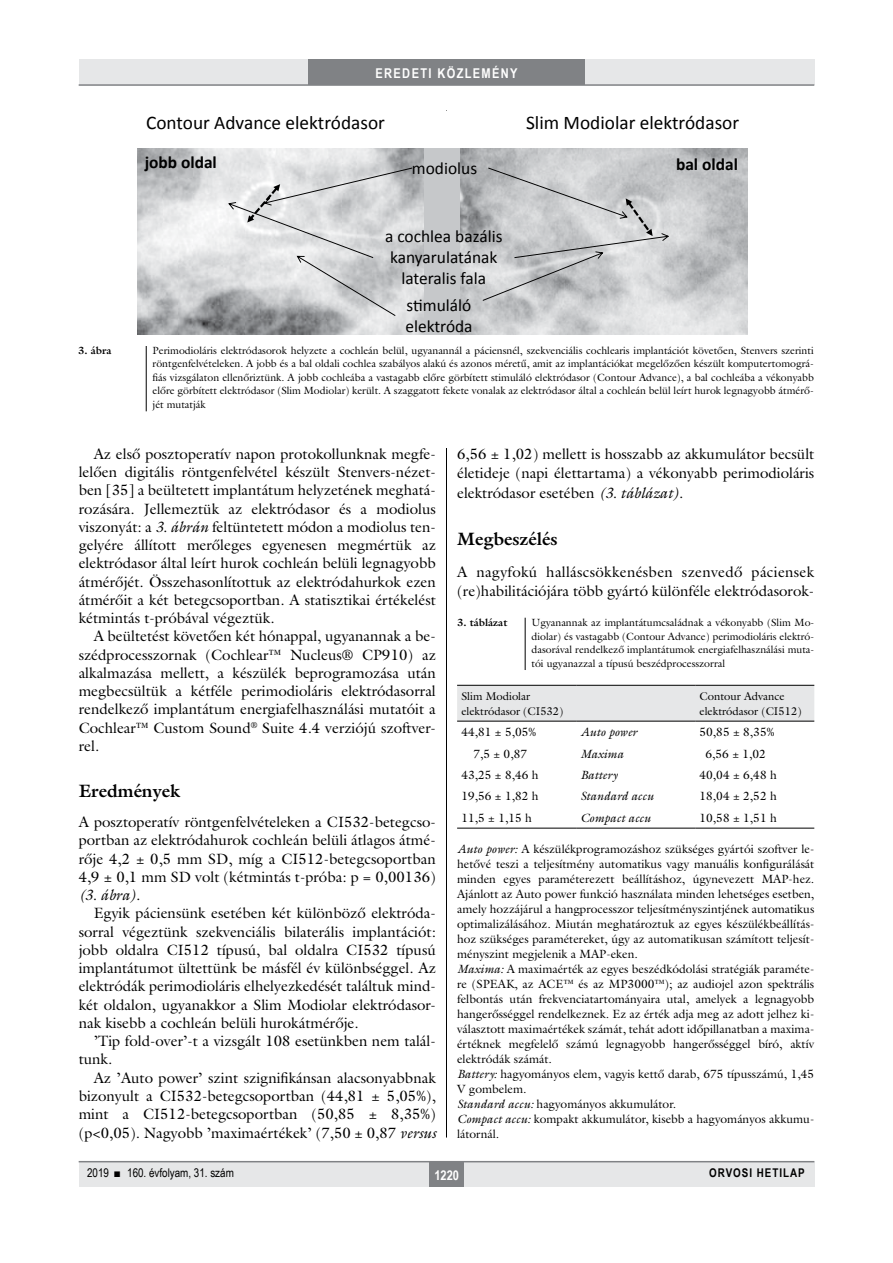
<style>
.page{position:relative;width:893px;height:1263px;background:#fff}
.page>*{position:absolute;margin:0;border:0;box-sizing:border-box;transform-origin:0 0}
.t1{font:19.35px "Calibri";color:#000}
.alcimbold{font:700 18px "Galliard Reg";color:#000}
.t2{font:17.4px/20.9px "Calibri";color:#000}
.t3{font:700 17.4px "Calibri";color:#000}
.Body_Text{font:15px/18.3px "Galliard Reg";color:#000;text-align:justify}
.Body_tompa{font:15px/18.3px "Galliard Reg";color:#000;text-align:justify}
.t4{font:700 13.5px "Arial Narrow";letter-spacing:.1em;color:#fff}
.tompa_8_10{font:12px/15px "Galliard Reg";color:#000;text-align:justify}
.tabla{font:12px "Galliard Reg";color:#000}
.tabla-2{font:italic 12px "Galliard Reg";color:#000}
.t5{font:12px "Arial Narrow";color:#000}
.t6{font:700 12px "Arial Narrow";letter-spacing:.08em;color:#000}
.tablafej{font:11.25px/15px "Galliard Reg";color:#000}
.kepalairas2{font:10.5px/13.5px "Galliard Reg";color:#000;text-align:justify}
.kepalairas1{font:700 10.5px "Galliard Reg";color:#000}
.s1{font-style:italic}
</style>
<div class="page">
<div style="left:79px;top:1161px;width:735px;height:25px;background:#e6e7e8"></div>
<hr style="left:79px;top:1161px;width:735px;height:1px;background:#808285">
<div style="left:430px;top:1161px;width:34px;height:25px;background:#808285"></div>
<div style="left:79px;top:60px;width:735px;height:25px;background:#e6e7e8"></div>
<div style="left:308px;top:60px;width:277px;height:25px;background:#808285"></div>
<hr style="left:79px;top:84px;width:735px;height:2px;background:#808285">
<hr style="left:446px;top:111px;width:1px;height:1026px;background:#000">
<div style="left:78px;top:345px;width:736px;height:103px;background:#fff"></div>
<hr style="left:146px;top:345px;width:1px;height:66px;background:#000">
<div style="left:78px;top:111px;width:736px;height:234px;background:#fff"></div>
<div style="left:423px;top:148px;width:38px;height:186px;background:#c6c8ca"></div>
<img style="left:138px;top:149px;width:285px;height:185px">
<img style="left:461px;top:149px;width:287px;height:186px">
<svg style="left:228px;top:168px;width:184px;height:148px;background:#d1d2d4"></svg>
<svg style="left:483px;top:168px;width:186px;height:133px;background:#c6c7c9"></svg>
<hr style="left:525px;top:618px;width:1px;height:52px;background:#000">
<div style="left:457px;top:686px;width:357px;height:35px;background:#e6e7e8"></div>
<hr style="left:457px;top:685px;width:119px;height:1px;background:#000">
<hr style="left:576px;top:685px;width:119px;height:1px;background:#000">
<hr style="left:695px;top:685px;width:119px;height:1px;background:#000">
<hr style="left:457px;top:721px;width:119px;height:1px;background:#000">
<hr style="left:576px;top:721px;width:119px;height:1px;background:#000">
<hr style="left:695px;top:721px;width:119px;height:1px;background:#000">
<hr style="left:457px;top:828px;width:119px;height:1px;background:#000">
<hr style="left:576px;top:828px;width:119px;height:1px;background:#000">
<hr style="left:695px;top:828px;width:119px;height:1px;background:#000">
<p class="t4" style="left:375px;top:63px;width:144px">EREDETI KÖZLEMÉNY</p>
<p class="t1" style="left:146px;top:110px;width:240px">Contour Advance elektródasor</p>
<p class="t1" style="left:526px;top:110px;width:214px">Slim Modiolar elektródasor</p>
<p class="t3" style="left:145px;top:151px;width:74px">jobb oldal</p>
<p class="t2" style="left:412px;top:158px;width:67px">modiolus</p>
<p class="t3" style="left:676px;top:153px;width:63px">bal oldal</p>
<p class="t2" style="left:385px;top:226px;width:119px;text-align:center">a cochlea bazális kanyarulatának lateralis fala</p>
<p class="t2" style="left:405px;top:295px;width:69px">stimuláló elektróda</p>
<p class="kepalairas1" style="left:78px;top:344px;width:35px">3. ábra</p>
<p class="kepalairas2" style="left:153px;top:343px;width:663px">Perimodioláris elektródasorok helyzete a cochleán belül, ugyanannál a páciensnél, szekvenciális cochlearis implantációt követően, Stenvers szerinti röntgenfelvételeken. A jobb és a bal oldali cochlea szabályos alakú és azonos méretű, amit az implantációkat megelőzően készült komputertomográ&shy;fiás vizsgálaton ellenőriztünk. A jobb cochleába a vastagabb előre görbített stimuláló elektródasor (Contour Advance), a bal cochleába a vékonyabb előre görbített elektródasor (Slim Modiolar) került. A szaggatott fekete vonalak az elektródasor által a cochleán belül leírt hurok legnagyobb átmérő&shy;jét mutatják</p>
<p class="Body_Text" style="left:79px;top:444px;width:359px;text-indent:15px">Az első posztoperatív napon protokollunknak megfe&shy;lelően digitális röntgenfelvétel készült Stenvers-nézet&shy;ben [35] a beültetett implantátum helyzetének meghatá&shy;rozására. Jellemeztük az elektródasor és a modiolus viszonyát: a <span class="s1">3. ábrán</span> feltüntetett módon a modiolus ten&shy;gelyére állított merőleges egyenesen megmértük az elektródasor által leírt hurok cochleán belüli legnagyobb átmérőjét. Összehasonlítottuk az elektródahurkok ezen átmérőit a két betegcsoportban. A statisztikai értékelést kétmintás t-próbával végeztük.</p>
<p class="Body_Text" style="left:79px;top:627px;width:359px;text-indent:15px">A beültetést követően két hónappal, ugyanannak a be&shy;szédprocesszornak (Cochlear™ Nucleus® CP910) az alkalmazása mellett, a készülék beprogramozása után megbecsültük a kétféle perimodioláris elektródasorral rendelkező implantátum energiafelhasználási mutatóit a Cochlear™ Custom Sound<sup>®</sup> Suite 4.4 verziójú szoftver&shy;rel.</p>
<p class="alcimbold" style="left:79px;top:779px;width:103px">Eredmények</p>
<p class="Body_tompa" style="left:79px;top:813px;width:359px">A posztoperatív röntgenfelvételeken a CI532-betegcso&shy;portban az elektródahurok cochleán belüli átlagos átmé&shy;rője 4,2 ± 0,5 mm SD, míg a CI512-betegcsoportban 4,9 ± 0,1 mm SD volt (kétmintás t-próba: p = 0,00136) <span class="s1">(3. ábra).</span></p>
<p class="Body_Text" style="left:79px;top:904px;width:359px;text-indent:15px">Egyik páciensünk esetében két különböző elektróda&shy;sorral végeztünk szekvenciális bilaterális implantációt: jobb oldalra CI512 típusú, bal oldalra CI532 típusú implantátumot ültettünk be másfél év különbséggel. Az elektródák perimodioláris elhelyezkedését találtuk mind&shy;két oldalon, ugyanakkor a Slim Modiolar elektródasor&shy;nak kisebb a cochleán belüli hurokátmérője.</p>
<p class="Body_Text" style="left:79px;top:1032px;width:359px;text-indent:15px">’Tip fold-over’-t a vizsgált 108 esetünkben nem talál&shy;tunk.</p>
<p class="Body_Text" style="left:79px;top:1068px;width:359px;text-indent:15px">Az ’Auto power’ szint szignifikánsan alacsonyabbnak bizonyult a CI532-betegcsoportban (44,81 ± 5,05%), mint a CI512-betegcsoportban (50,85 ± 8,35%) (p&lt;0,05). Nagyobb ’maximaértékek’ (7,50 ± 0,87 <span class="s1">versus</span></p>
<p class="Body_Text" style="left:457px;top:444px;width:359px;line-height:19.5px">6,56 ± 1,02) mellett is hosszabb az akkumulátor becsült életideje (napi élettartama) a vékonyabb perimodioláris elektródasor esetében <span class="s1">(3. táblázat)</span>.</p>
<p class="alcimbold" style="left:457px;top:527px;width:102px">Megbeszélés</p>
<p class="Body_tompa" style="left:457px;top:561px;width:359px;line-height:19.5px">A nagyfokú halláscsökkenésben szenvedő páciensek (re)habilitációjára több gyártó különféle elektródasorok-</p>
<p class="kepalairas1" style="left:457px;top:616px;width:52px">3. táblázat</p>
<p class="kepalairas2" style="left:531px;top:616px;width:284px">Ugyanannak az implantátumcsaládnak a vékonyabb (Slim Mo&shy;diolar) és vastagabb (Contour Advance) perimodioláris elektró&shy;dasorával rendelkező implantátumok energiafelhasználási muta&shy;tói ugyanazzal a típusú beszédprocesszorral</p>
<p class="tablafej" style="left:461px;top:688px;width:104px">Slim Modiolar elektródasor (CI532)</p>
<p class="tablafej" style="left:699px;top:688px;width:104px">Contour Advance elektródasor (CI512)</p>
<p class="tabla" style="left:461px;top:724px;width:76px">44,81 ± 5,05%</p>
<p class="tabla-2" style="left:580px;top:724px;width:58px">Auto power</p>
<p class="tabla" style="left:699px;top:724px;width:76px">50,85 ± 8,35%</p>
<p class="tabla" style="left:473px;top:746px;width:55px">7,5 ± 0,87</p>
<p class="tabla-2" style="left:580px;top:746px;width:45px">Maxima</p>
<p class="tabla" style="left:705px;top:746px;width:62px">6,56 ± 1,02</p>
<p class="tabla" style="left:461px;top:767px;width:79px">43,25 ± 8,46 h</p>
<p class="tabla-2" style="left:580px;top:767px;width:38px">Battery</p>
<p class="tabla" style="left:699px;top:767px;width:79px">40,04 ± 6,48 h</p>
<p class="tabla" style="left:461px;top:789px;width:79px">19,56 ± 1,82 h</p>
<p class="tabla-2" style="left:580px;top:789px;width:75px">Standard accu</p>
<p class="tabla" style="left:699px;top:789px;width:79px">18,04 ± 2,52 h</p>
<p class="tabla" style="left:461px;top:810px;width:72px">11,5 ± 1,15 h</p>
<p class="tabla-2" style="left:580px;top:810px;width:72px">Compact accu</p>
<p class="tabla" style="left:699px;top:810px;width:79px">10,58 ± 1,51 h</p>
<p class="tompa_8_10" style="left:457px;top:841px;width:359px"><span class="s1">Auto power:</span> A készülékprogramozáshoz szükséges gyártói szoftver le&shy;hetővé teszi a teljesítmény automatikus vagy manuális konfigurálását minden egyes paraméterezett beállításhoz, úgynevezett MAP-hez.<br>Ajánlott az Auto power funkció használata minden lehetséges esetben, amely hozzájárul a hangprocesszor teljesítményszintjének automatikus optimalizálásához. Miután meghatároztuk az egyes készülékbeállítás&shy;hoz szükséges paramétereket, úgy az automatikusan számított teljesít&shy;ményszint megjelenik a MAP-eken.</p>
<p class="tompa_8_10" style="left:457px;top:961px;width:359px"><span class="s1">Maxima:</span> A maximaérték az egyes beszédkódolási stratégiák paraméte&shy;re (SPEAK, az ACE™ és az MP3000™); az audiojel azon spektrális felbontás után frekvenciatartományaira utal, amelyek a legnagyobb hangerősséggel rendelkeznek. Ez az érték adja meg az adott jelhez ki&shy;választott maximaértékek számát, tehát adott időpillanatban a maxima&shy;értéknek megfelelő számú legnagyobb hangerősséggel bíró, aktív elektródák számát.</p>
<p class="tompa_8_10" style="left:457px;top:1066px;width:359px"><span class="s1">Battery:</span> hagyományos elem, vagyis kettő darab, 675 típusszámú, 1,45<br>V gombelem.</p>
<p class="tompa_8_10" style="left:457px;top:1096px;width:221px"><span class="s1">Standard accu:</span> hagyományos akkumulátor.</p>
<p class="tompa_8_10" style="left:457px;top:1111px;width:359px"><span class="s1">Compact accu:</span> kompakt akkumulátor, kisebb a hagyományos akkumu&shy;látornál.</p>
<p class="t5" style="left:87px;top:1164px;width:148px">2019 ■ 160. évfolyam, 31. szám</p>
<p class="t4" style="left:434px;top:1165px;width:26px">1220</p>
<p class="t6" style="left:709px;top:1164px;width:97px">ORVOSI HETILAP</p>
</div>
